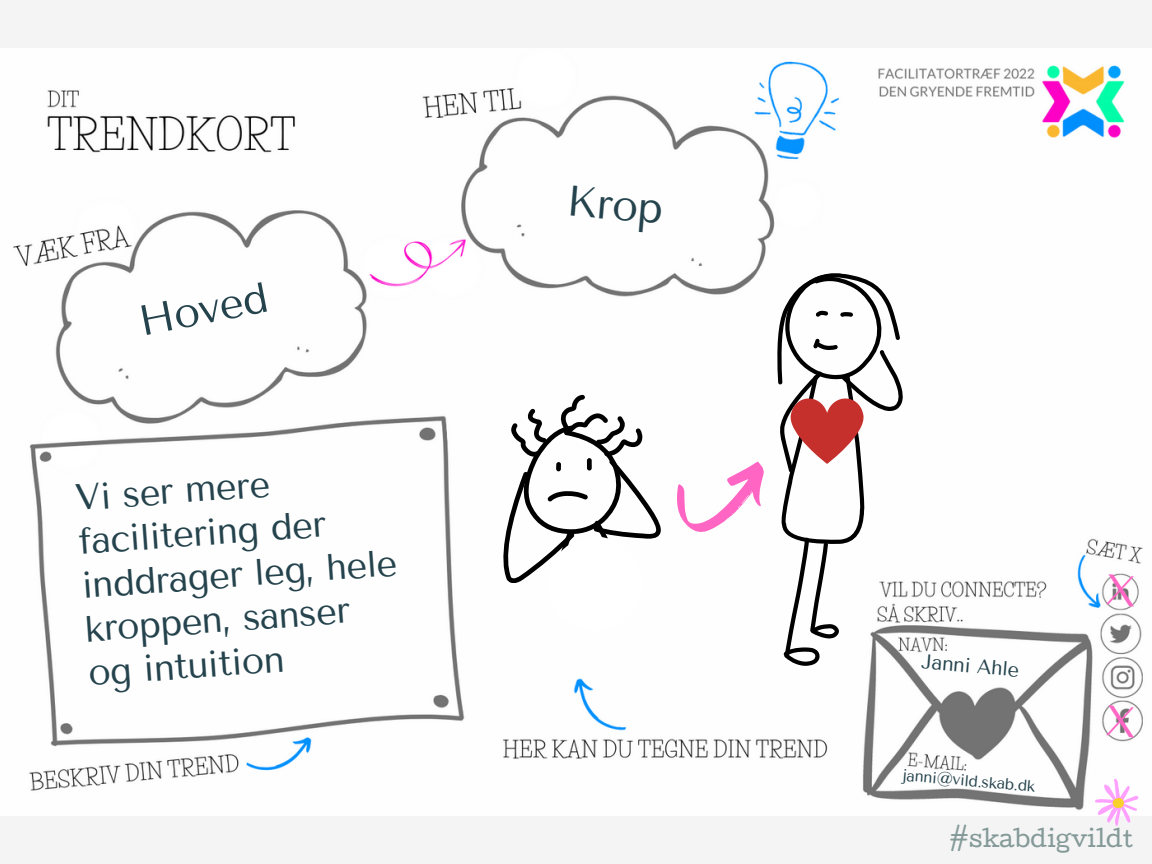
<style>
.page{position:relative;width:1152px;height:864px;background:#f4f4f4}
.page>*{position:absolute;margin:0;border:0;box-sizing:border-box;transform-origin:0 0}
.t1{font:42.6px "Tenor Sans";color:#25434d}
.t2{font:36.6px/43.8px "Tenor Sans";color:#25434d}
.t3{font:22.95px "Cutive";color:#849a98}
.t4{font:20.1px "Tenor Sans";color:#25434d}
.t5{font:15.6px "Tenor Sans";color:#25434d}
</style>
<div class="page">
<img style="left:13px;top:51px;width:1130px;height:759px">
<svg style="left:499px;top:270px;width:411px;height:398px"></svg>
<div style="left:548px;top:537px;width:95px;height:94px;background:#fff;border-radius:50%"></div>
<svg style="left:1090px;top:775px;width:53px;height:51px"></svg>
<svg style="left:1106px;top:574px;width:31px;height:32px"></svg>
<svg style="left:1106px;top:705px;width:31px;height:32px"></svg>
<p class="t1" style="left:134px;top:297px;width:132px;rotate:-11deg">Hoved</p>
<p class="t2" style="left:74px;top:476px;width:318px;rotate:-4deg">Vi ser mere facilitering der inddrager leg, hele kroppen, sanser og intuition</p>
<p class="t1" style="left:569px;top:176px;width:98px;rotate:5deg">Krop</p>
<p class="t4" style="left:923px;top:650px;width:99px;rotate:5deg">Janni Ahle</p>
<p class="t5" style="left:903px;top:766px;width:135px;rotate:5deg">janni@vild.skab.dk</p>
<p class="t3" style="left:950px;top:830px;width:185px">#skabdigvildt</p>
</div>
